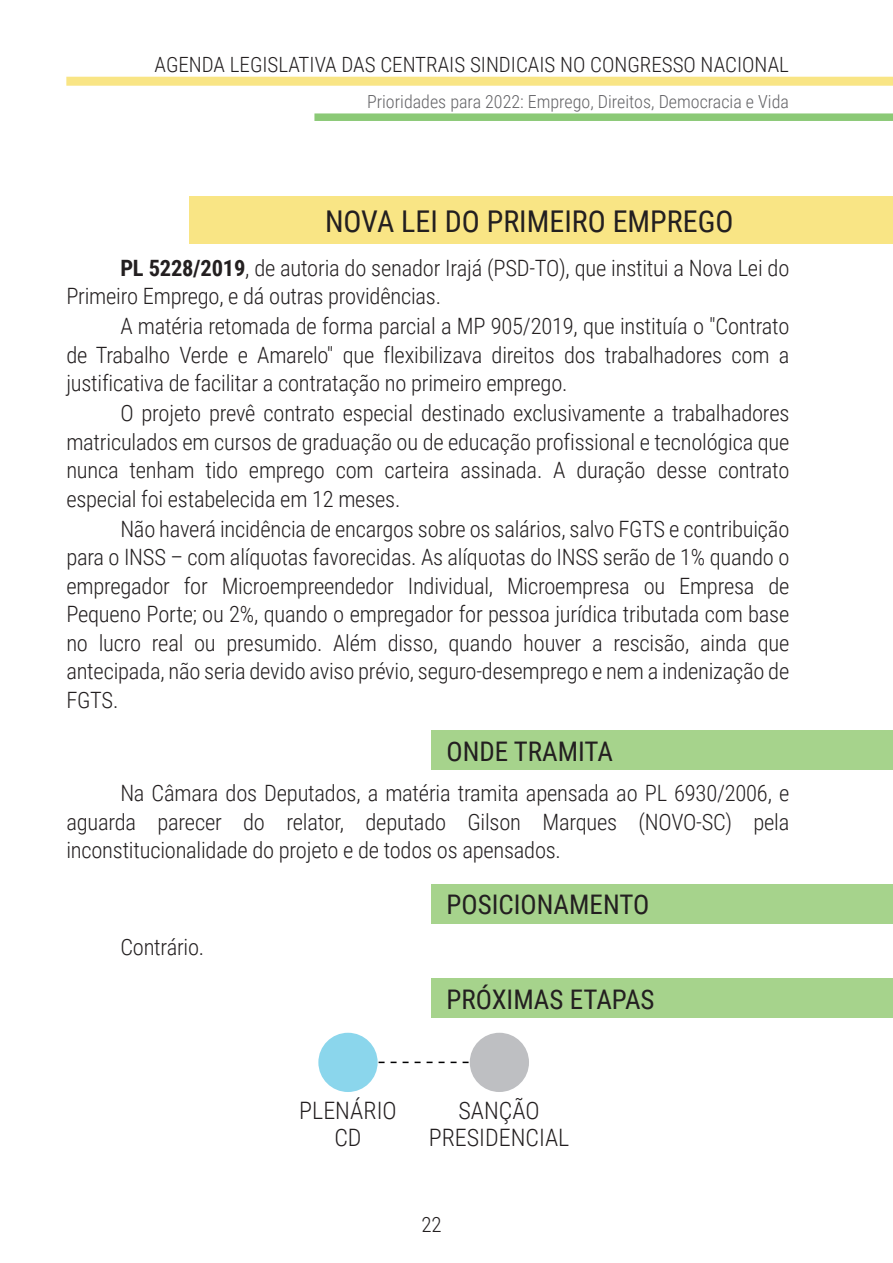
<style>
.page{position:relative;width:893px;height:1263px;background:#fff}
.page>*{position:absolute;margin:0;border:0;box-sizing:border-box;transform-origin:0 0}
.t1{font:30px "Roboto Condensed";color:#231f20}
.t2{font:27px "Roboto Condensed";color:#231f20}
.t3{font:300 24px/27px "Roboto Condensed";color:#231f20;text-align:center}
.t4{font:300 22.5px/28.5px "Roboto Condensed";letter-spacing:-.01em;color:#231f20;text-align:justify}
.t5{font:300 21px "Roboto Condensed";color:#231f20}
.t6{font:300 18px "Roboto Condensed";color:#636366}
.s1{font-weight:700}
</style>
<div class="page">
<div style="left:314px;top:113px;width:579px;height:8px;background:#8bc976"></div>
<div style="left:66px;top:77px;width:827px;height:9px;background:#f9e585"></div>
<div style="left:432px;top:730px;width:461px;height:39px;background:#a6d38c"></div>
<div style="left:189px;top:197px;width:704px;height:47px;background:#f9e585"></div>
<div style="left:432px;top:884px;width:461px;height:39px;background:#a6d38c"></div>
<div style="left:432px;top:978px;width:461px;height:40px;background:#a6d38c"></div>
<svg style="left:379px;top:1062px;width:91px;height:1px"></svg>
<div style="left:318px;top:1033px;width:60px;height:59px;background:#8bd6ec;border-radius:50%"></div>
<div style="left:470px;top:1033px;width:59px;height:59px;background:#bebfc2;border-radius:50%"></div>
<p class="t5" style="left:155px;top:50px;width:636px">AGENDA LEGISLATIVA DAS CENTRAIS SINDICAIS NO CONGRESSO NACIONAL</p>
<p class="t6" style="left:367px;top:88px;width:423px">Prioridades para 2022: Emprego, Direitos, Democracia e Vida</p>
<h1 class="t1" style="left:325px;top:200px;width:410px">NOVA LEI DO PRIMEIRO EMPREGO</h1>
<p class="t4" style="left:66px;top:253px;width:724px;text-indent:54px"><span class="s1">PL 5228/2019</span>, de autoria do senador Irajá (PSD-TO), que institui a Nova Lei do<br>Primeiro Emprego, e dá outras providências.</p>
<p class="t4" style="left:66px;top:311px;width:724px;text-indent:54px">A matéria retomada de forma parcial a MP 905/2019, que instituía o "Contrato de Trabalho Verde e Amarelo" que flexibilizava direitos dos trabalhadores com a justificativa de facilitar a contratação no primeiro emprego.</p>
<p class="t4" style="left:66px;top:398px;width:725px;text-indent:54px">O projeto prevê contrato especial destinado exclusivamente a trabalhadores matriculados em cursos de graduação ou de educação profissional e tecnológica que nunca tenham tido emprego com carteira assinada. A duração desse contrato especial foi estabelecida em 12 meses.</p>
<p class="t4" style="left:66px;top:514px;width:724px;text-indent:54px">Não haverá incidência de encargos sobre os salários, salvo FGTS e contribuição para o INSS – com alíquotas favorecidas. As alíquotas do INSS serão de 1% quando o empregador for Microempreendedor Individual, Microempresa ou Empresa de Pequeno Porte; ou 2%, quando o empregador for pessoa jurídica tributada com base no lucro real ou presumido. Além disso, quando houver a rescisão, ainda que antecipada, não seria devido aviso prévio, seguro-desemprego e nem a indenização de FGTS.</p>
<p class="t2" style="left:446px;top:732px;width:168px">ONDE TRAMITA</p>
<p class="t4" style="left:66px;top:778px;width:724px;text-indent:54px">Na Câmara dos Deputados, a matéria tramita apensada ao PL 6930/2006, e aguarda parecer do relator, deputado Gilson Marques (NOVO-SC) pela inconstitucionalidade do projeto e de todos os apensados.</p>
<p class="t4" style="left:120px;top:932px;width:85px">Contrário.</p>
<p class="t2" style="left:446px;top:886px;width:204px">POSICIONAMENTO</p>
<p class="t2" style="left:446px;top:980px;width:210px">PRÓXIMAS ETAPAS</p>
<p class="t3" style="left:299px;top:1096px;width:99px">PLENÁRIO<br>CD</p>
<p class="t3" style="left:429px;top:1096px;width:142px">SANÇÃO<br>PRESIDENCIAL</p>
<p class="t5" style="left:421px;top:1209px;width:22px">22</p>
</div>
